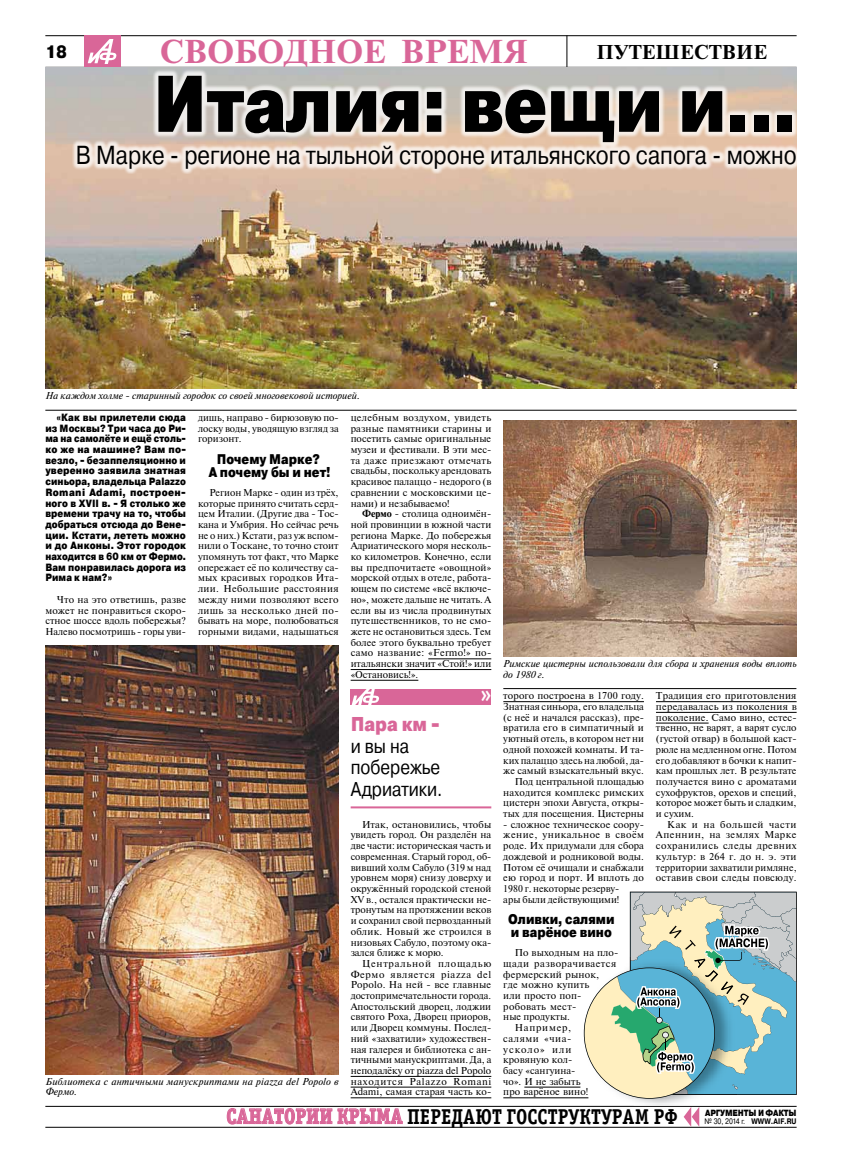
<style>
.page{position:relative;width:842px;height:1163px;background:#fff}
.page>*{position:absolute;margin:0;border:0;box-sizing:border-box;transform-origin:0 0}
.t1{font:900 80px "Pragmatica";letter-spacing:-.01em;color:#000;scale:.85 1}
.t2{font:700 33px "Newton";color:#d96698;scale:1.04 1}
.t3{font:26px "Pragmatica";color:#000;scale:.85 1}
.t4{font:21.5px "Officina Serif Bold ITC";letter-spacing:.005em;color:#000;scale:.89 1}
.t5{font:21px "Officina Serif Bold ITC";color:#fff;scale:.85 1}
.t6{font:20px/21.4px "Pragmatica";color:#000;scale:.85 1}
.t7{font:700 20px "Newton";letter-spacing:.01em;color:#000;scale:1.04 1}
.t8{font:900 20px "Pragmatica";color:#d96698;scale:.85 1}
.t9{font:900 18px "Pragmatica";color:#000;scale:.84 1}
.t10{font:900 14px/13px "Pragmatica";color:#000;text-align:center;scale:.85 1}
.t11{font:900 10.5px/10.7px "Pragmatica";letter-spacing:.01em;color:#000;text-align:justify;scale:.87 1}
.t12{font:10px/10.7px "Newton";color:#000;text-align:justify}
.t13{font:italic 10px/10.7px "Newton";color:#000}
.t14{font:10px "Newton";letter-spacing:.02em;color:#000}
.t15{font:10px "Newton";letter-spacing:.045em;color:#000}
.t16{font:10px "Newton";letter-spacing:.025em;color:#000}
.t17{font:10px "Newton";letter-spacing:.05em;color:#000}
.t18{font:10px "Newton";letter-spacing:.085em;color:#000}
.t19{font:10px "Newton";letter-spacing:.075em;color:#000}
.t20{font:900 9px "Pragmatica";letter-spacing:-.02em;color:#000;scale:.84 1}
.t21{font:8px "Pragmatica";letter-spacing:-.03em;color:#000;scale:.84 1}
.s1{font-weight:700}
.s2{color:#d96698}
</style>
<div class="page">
<hr style="left:45px;top:35px;width:752px;height:1px;background:#000">
<hr style="left:45px;top:67px;width:752px;height:1px;background:#000">
<div style="left:84px;top:35px;width:36px;height:33px;background:#d96698"></div>
<svg style="left:88px;top:39px;width:28px;height:25px"></svg>
<hr style="left:567px;top:35px;width:1px;height:33px;background:#000">
<hr style="left:45px;top:1126px;width:752px;height:1px;background:#000">
<hr style="left:45px;top:1105px;width:752px;height:1px;background:#000">
<svg style="left:227px;top:1073px;width:176px;height:52px"></svg>
<svg style="left:684px;top:1106px;width:15px;height:20px"></svg>
<hr style="left:428px;top:658px;width:63px;height:1px;background:#000">
<hr style="left:351px;top:669px;width:140px;height:1px;background:#000">
<hr style="left:351px;top:680px;width:67px;height:1px;background:#000">
<hr style="left:351px;top:1075px;width:140px;height:1px;background:#000">
<hr style="left:351px;top:1086px;width:140px;height:1px;background:#000">
<hr style="left:351px;top:1097px;width:140px;height:1px;background:#000">
<hr style="left:503px;top:701px;width:141px;height:1px;background:#000">
<hr style="left:524px;top:1086px;width:56px;height:1px;background:#000">
<hr style="left:503px;top:1097px;width:85px;height:1px;background:#000">
<hr style="left:656px;top:701px;width:141px;height:1px;background:#000">
<hr style="left:656px;top:712px;width:141px;height:1px;background:#000">
<hr style="left:656px;top:722px;width:53px;height:1px;background:#000">
<img style="left:45px;top:68px;width:752px;height:321px">
<hr style="left:45px;top:410px;width:752px;height:1px;background:#000">
<hr style="left:351px;top:806px;width:140px;height:2px;background:#d96698">
<div style="left:351px;top:688px;width:140px;height:16px;background:#d96698"></div>
<svg style="left:351px;top:688px;width:28px;height:16px"></svg>
<div style="left:70px;top:68px;width:772px;height:106px;background:#fff;opacity:.75"></div>
<img style="left:503px;top:421px;width:294px;height:235px">
<hr style="left:503px;top:688px;width:293px;height:1px;background:#000">
<img style="left:46px;top:645px;width:293px;height:428px">
<img style="left:581px;top:1029px;width:109px;height:76px">
<svg style="left:584px;top:891px;width:213px;height:207px;background:#a8c7c4"></svg>
<h3 class="t9" style="left:45px;top:40px;width:27px">18</h3>
<h2 class="t2" style="left:160px;top:32px;width:355px">СВОБОДНОЕ ВРЕМЯ</h2>
<h3 class="t7" style="left:596px;top:39px;width:166px">путешествие</h3>
<h1 class="t1" style="left:153px;top:53px;width:759px">Италия: вещи и...</h1>
<h3 class="t3" style="left:76px;top:139px;width:849px">В Марке - регионе на тыльной стороне итальянского сапога - можно</h3>
<p class="t13" style="left:45px;top:391px;width:316px">На каждом холме - старинный городок со своей многовековой историей.</p>
<p class="t11" style="left:45px;top:412px;width:163px;text-indent:11px">«Как вы прилетели сюда из Москвы? Три часа до Ри&shy;ма на самолёте и ещё столь&shy;ко же на машине? Вам по&shy;везло, - безаппеляционно и уверенно заявила знатная синьора, владельца Palazzo Romani Adami, построен&shy;ного в XVII в. - Я столько же времени трачу на то, чтобы добраться отсюда до Вене&shy;ции. Кстати, лететь можно и до Анконы. Этот городок находится в 60 км от Фермо.<br>Вам понравилась дорога из Рима к нам?»</p>
<p class="t12" style="left:45px;top:593px;width:142px;text-indent:11px">Что на это ответишь, разве может не понравиться скоро&shy;стное шоссе вдоль побережья?<br>Налево посмотришь - горы уви-</p>
<p class="t12" style="left:198px;top:411px;width:142px">дишь, направо - бирюзовую по&shy;лоску воды, уводящую взгляд за горизонт.</p>
<h3 class="t10" style="left:209px;top:452px;width:145px">Почему Марке?<br>А почему бы и нет!</h3>
<p class="t12" style="left:198px;top:486px;width:142px;text-indent:11px">Регион Марке - один из трёх, которые принято считать серд&shy;цем Италии. (Другие два - Тос&shy;кана и Умбрия. Но сейчас речь не о них.) Кстати, раз уж вспом&shy;нили о Тоскане, то точно стоит упомянуть тот факт, что Марке опережает её по количеству са&shy;мых красивых городков Ита&shy;лии. Небольшие расстояния между ними позволяют всего лишь за несколько дней по&shy;бывать на море, полюбоваться горными видами, надышаться</p>
<p class="t13" style="left:46px;top:1075px;width:295px">Библиотека с античными манускриптами на piazza del Popolo в<br>Фермо.</p>
<p class="t12" style="left:351px;top:411px;width:142px">целебным воздухом, увидеть разные памятники старины и посетить самые оригинальные музеи и фестивали. В эти мес&shy;та даже приезжают отмечать свадьбы, поскольку арендовать красивое палаццо - недорого (в сравнении с московскими це&shy;нами) и незабываемо!</p>
<p class="t12" style="left:351px;top:508px;width:142px;text-indent:11px"><span class="s1">Фермо</span> - столица одноимён&shy;ной провинции в южной части региона Марке. До побережья Адриатического моря несколь&shy;ко километров. Конечно, если вы предпочитаете «овощной» морской отдых в отеле, работа&shy;ющем по системе «всё включе&shy;но», можете дальше не читать. А если вы из числа продвинутых путешественников, то не смо&shy;жете не остановиться здесь. Тем более этого буквально требует само название: «Fermo!» по&shy;итальянски значит «Стой!» или «Остановись!».</p>
<h3 class="t8" style="left:351px;top:711px;width:106px">Пара км -</h3>
<h3 class="t6" style="left:351px;top:735px;width:110px">и вы на побережье<br>Адриатики.</h3>
<h3 class="t5" style="left:480px;top:681px;width:14px">»</h3>
<p class="t12" style="left:351px;top:818px;width:142px;text-indent:11px">Итак, остановились, чтобы увидеть город. Он разделён на две части: историческая часть и современная. Старый город, об&shy;вивший холм Сабуло (319 м над уровнем моря) снизу доверху и окружённый городской стеной XV в., остался практически не&shy;тронутым на протяжении веков и сохранил свой первозданный облик. Новый же строился в низовьях Сабуло, поэтому ока&shy;зался ближе к морю.</p>
<p class="t12" style="left:351px;top:957px;width:142px;text-indent:11px">Центральной площадью Фермо является piazza del Popolo. На ней - все главные достопримечательности города.<br>Апостольский дворец, лоджии святого Роха, Дворец приоров, или Дворец коммуны. Послед&shy;ний «захватили» художествен&shy;ная галерея и библиотека с ан&shy;тичными манускриптами. Да, а неподалёку от piazza del Popolo находится Palazzo Romani Adami, самая старая часть ко-</p>
<p class="t13" style="left:503px;top:658px;width:295px">Римские цистерны использовали для сбора и хранения воды вплоть до 1980 г.</p>
<p class="t12" style="left:503px;top:690px;width:142px;text-align:right">торого построена в 1700 году.<br>Знатная синьора, его владельца (с неё и начался рассказ), пре&shy;вратила его в симпатичный и уютный отель, в котором нет ни одной похожей комнаты. И та&shy;ких палаццо здесь на любой, да&shy;же самый взыскательный вкус.<br>Под центральной площадью находится комплекс римских цистерн эпохи Августа, откры&shy;тых для посещения. Цистерны</p>
<p class="t12" style="left:503px;top:818px;width:142px;text-align:left">- сложное техническое соору&shy;жение, уникальное в своём роде. Их придумали для сбора дождевой и родниковой воды.<br>Потом её очищали и снабжали ею город и порт. И вплоть до<br>1980 г. некоторые резерву-<br>ары были действующими!</p>
<h3 class="t10" style="left:508px;top:913px;width:127px;text-align:left">Оливки, салями и варёное вино</h3>
<p class="t12" style="left:515px;top:946px;width:105px">По выходным на пло-</p>
<p class="t15" style="left:503px;top:955px;width:115px">щади разворачивается</p>
<p class="t14" style="left:503px;top:966px;width:98px">фермерский рынок,</p>
<p class="t14" style="left:503px;top:977px;width:88px">где можно купить</p>
<p class="t12" style="left:503px;top:989px;width:80px">или просто поп-</p>
<p class="t16" style="left:503px;top:998px;width:75px">робовать мест-</p>
<p class="t12" style="left:503px;top:1011px;width:68px">ные продукты.</p>
<p class="t19" style="left:515px;top:1020px;width:58px">Например,</p>
<p class="t17" style="left:503px;top:1030px;width:70px">салями «чиа-</p>
<p class="t18" style="left:503px;top:1041px;width:70px">усколо» или</p>
<p class="t12" style="left:503px;top:1053px;width:71px">кровяную кол-</p>
<p class="t12" style="left:503px;top:1064px;width:74px">басу «сангуина-</p>
<p class="t12" style="left:503px;top:1075px;width:79px">чо». И не забыть</p>
<p class="t12" style="left:503px;top:1086px;width:87px">про варёное вино!</p>
<p class="t12" style="left:656px;top:690px;width:142px">Традиция его приготовления передавалась из поколения в поколение. Само вино, естес&shy;твенно, не варят, а варят сусло (густой отвар) в большой каст&shy;рюле на медленном огне. Потом его добавляют в бочки к напит&shy;кам прошлых лет. В результате получается вино с ароматами сухофруктов, орехов и специй, которое может быть и сладким, и сухим.</p>
<p class="t12" style="left:656px;top:818px;width:142px;text-indent:11px">Как и на большей части Апеннин, на землях Марке сохранились следы древних культур: в 264 г. до н. э. эти территории захватили римляне, оставив свои следы повсюду.</p>
<h3 class="t4" style="left:226px;top:1102px;width:509px"><span class="s2">санатории крыма</span> передают госструктурам рф</h3>
<p class="t20" style="left:705px;top:1106px;width:110px">АРГУМЕНТЫ И ФАКТЫ</p>
<p class="t21" style="left:705px;top:1116px;width:111px">№ 30, 2014 г. <span class="s1">WWW.AIF.RU</span></p>
</div>
